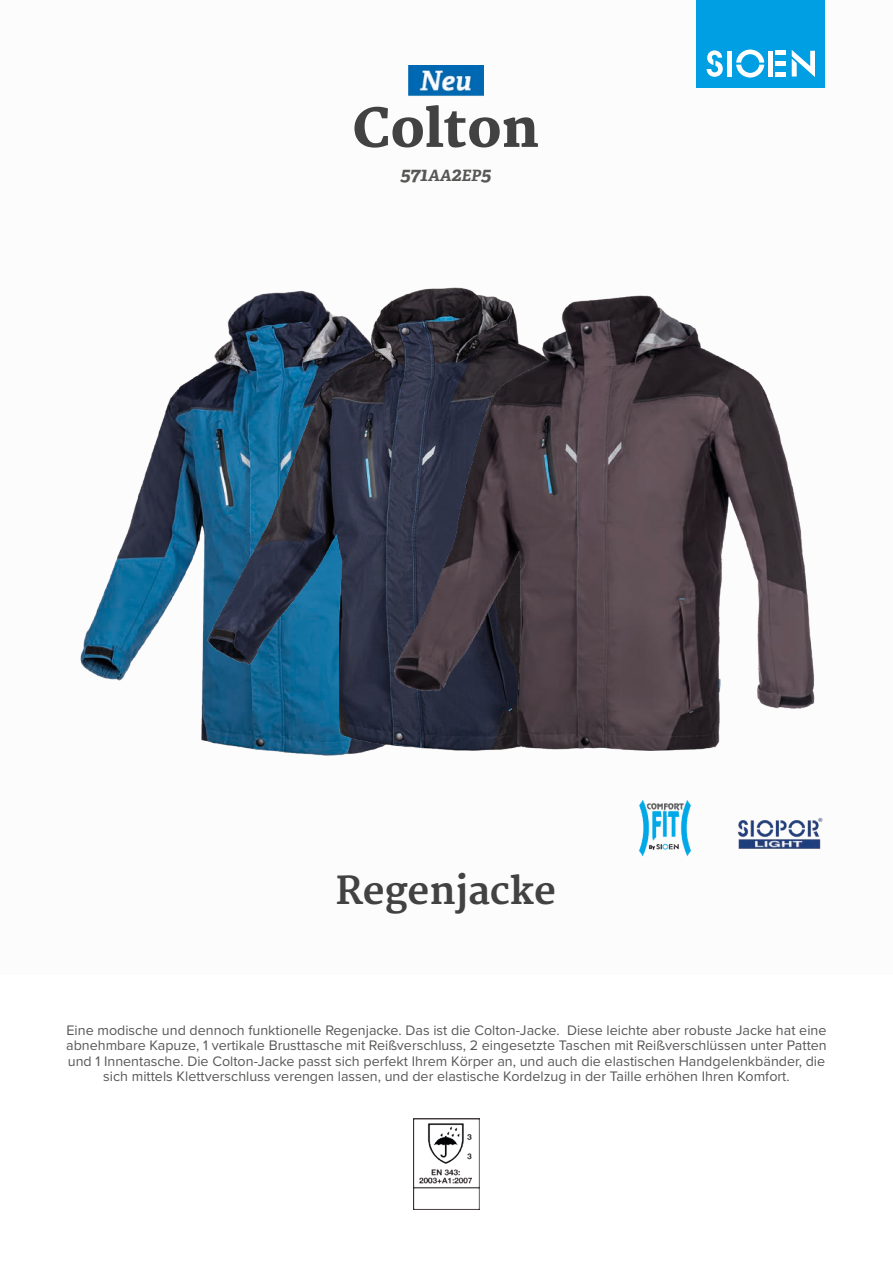
<style>
.page{position:relative;width:893px;height:1263px;background:#fff}
.page>*{position:absolute;margin:0;border:0;box-sizing:border-box;transform-origin:0 0}
.t1{font:800 52.5px "Merriweather";color:#424243}
.t2{font:700 37.5px "Merriweather";color:#424243}
.t3{font:italic 700 19.5px "Adelle PE";color:#575756}
.t4{font:14.25px/15.5px "Proxima Nova";color:#575756;text-align:center}
.s1{font-size:15.6px}
</style>
<div class="page">
<div style="left:697px;top:0;width:128px;height:88px;background:#009fe3"></div>
<svg style="left:707px;top:50px;width:16px;height:27px"></svg>
<svg style="left:736px;top:50px;width:28px;height:28px"></svg>
<div style="left:727px;top:51px;width:5px;height:26px;background:#fff"></div>
<div style="left:768px;top:51px;width:5px;height:26px;background:#fff"></div>
<div style="left:775px;top:72px;width:11px;height:5px;background:#fff"></div>
<div style="left:775px;top:61px;width:11px;height:5px;background:#fff"></div>
<hr style="left:775px;top:51px;width:11px;height:4px;background:#fff">
<svg style="left:792px;top:50px;width:23px;height:27px"></svg>
<img style="left:413px;top:1118px;width:67px;height:92px">
<img style="left:80px;top:388px;width:99px;height:293px">
<img style="left:179px;top:290px;width:178px;height:466px">
<img style="left:357px;top:287px;width:466px;height:570px">
<img style="left:408px;top:65px;width:75px;height:31px">
<h1 class="t1" style="left:353px;top:98px;width:188px">Colton</h1>
<h3 class="t3" style="left:401px;top:160px;width:92px">571<span class="s1">AA</span>2<span class="s1">EP</span>5</h3>
<h2 class="t2" style="left:336px;top:869px;width:222px">Regenjacke</h2>
<p class="t4" style="left:66px;top:1022px;width:762px">Eine modische und dennoch funktionelle Regenjacke. Das ist die Colton-Jacke. Diese leichte aber robuste Jacke hat eine abnehmbare Kapuze, 1 vertikale Brusttasche mit Reißverschluss, 2 eingesetzte Taschen mit Reißverschlüssen unter Patten und 1 Innentasche. Die Colton-Jacke passt sich perfekt Ihrem Körper an, und auch die elastischen Handgelenkbänder, die sich mittels Klettverschluss verengen lassen, und der elastische Kordelzug in der Taille erhöhen Ihren Komfort.</p>
</div>
